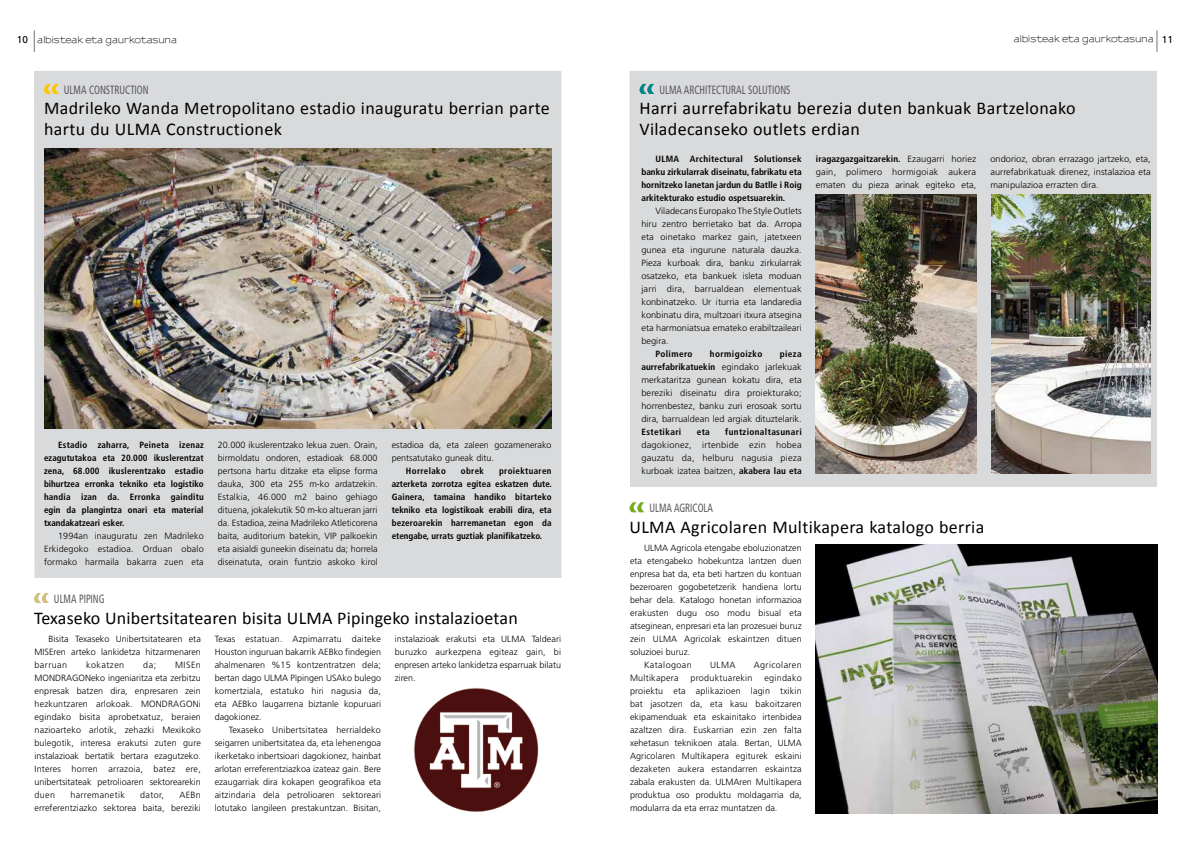
<style>
.page{position:relative;width:1191px;height:842px;background:#fff}
.page>*{position:absolute;margin:0;border:0;box-sizing:border-box;transform-origin:0 0}
.t1{font:18px/20.5px "Calibri";letter-spacing:.02em;color:#000}
.t2{font:condensed 12px "Frutiger LT Std";color:#58585a;scale:.8 1}
.t3{font:300 9px/13px "Frutiger LT Std";color:#000;text-align:justify}
.t4{font:700 condensed 9px/13px "Frutiger LT Std";letter-spacing:.005em;color:#000;text-align:justify}
.t5{font:600 9px "Sansumi";color:#000}
.t6{font:700 condensed 9px "Frutiger LT Std";letter-spacing:.035em;color:#000}
.t7{font:300 9px "Frutiger LT Std";letter-spacing:.03em;color:#000}
.t8{font:300 9px "Frutiger LT Std";letter-spacing:.045em;color:#000}
.t9{font:700 condensed 9px "Frutiger LT Std";letter-spacing:.045em;color:#000}
.t10{font:300 9px "Frutiger LT Std";letter-spacing:.04em;color:#000}
.t11{font:300 9px "Frutiger LT Std";letter-spacing:.05em;color:#000}
.s1{font-family:"Frutiger LT Std";font-weight:400;font-size:10px}
.s2{font-weight:700;font-stretch:condensed}
</style>
<div class="page">
<svg style="left:1156px;top:30px;width:1px;height:22px"></svg>
<div style="left:34px;top:71px;width:527px;height:507px;background:#d9dadb"></div>
<svg style="left:34px;top:30px;width:1px;height:22px"></svg>
<svg style="left:44px;top:84px;width:15px;height:10px"></svg>
<img style="left:44px;top:149px;width:507px;height:279px">
<svg style="left:629px;top:502px;width:15px;height:10px"></svg>
<div style="left:629px;top:71px;width:528px;height:416px;background:#d9dadb"></div>
<svg style="left:639px;top:84px;width:15px;height:10px"></svg>
<svg style="left:34px;top:593px;width:15px;height:10px"></svg>
<img style="left:414px;top:688px;width:125px;height:123px">
<img style="left:991px;top:195px;width:159px;height:279px">
<img style="left:816px;top:195px;width:160px;height:279px">
<img style="left:815px;top:544px;width:342px;height:269px">
<p class="t5" style="left:17px;top:35px;width:162px"><span class="s1">10</span> albisteak eta gaurkotasuna</p>
<p class="t5" style="left:1013px;top:34px;width:161px">albisteak eta gaurkotasuna <span class="s1">11</span></p>
<h2 class="t2" style="left:64px;top:83px;width:107px">ULMA CONSTRUCTION</h2>
<h1 class="t1" style="left:44px;top:97px;width:507px">Madrileko Wanda Metropolitano estadio inauguratu berrian parte hartu du ULMA Constructionek</h1>
<p class="t4" style="left:44px;top:438px;width:161px;text-indent:14px">Estadio zaharra, Peineta izenaz ezagututakoa eta 20.000 ikuslerentzat zena, 68.000 ikuslerentzako estadio bihurtzea erronka tekniko eta logistiko handia izan da. Erronka gainditu egin da plangintza onari eta material txandakatzeari esker.</p>
<p class="t3" style="left:44px;top:529px;width:161px;text-indent:14px">1994an inauguratu zen Madrileko Erkidegoko estadioa. Orduan obalo formako harmaila bakarra zuen eta</p>
<p class="t3" style="left:218px;top:438px;width:161px">20.000 ikuslerentzako lekua zuen. Orain, birmoldatu ondoren, estadioak 68.000 pertsona hartu ditzake eta elipse forma dauka, 300 eta 255 m-ko ardatzekin.<br>Estalkia, 46.000 m2 baino gehiago dituena, jokalekutik 50 m-ko altueran jarri da. Estadioa, zeina Madrileko Atleticorena baita, auditorium batekin, VIP palkoekin eta aisialdi guneekin diseinatu da; horrela diseinatuta, orain funtzio askoko kirol</p>
<p class="t3" style="left:392px;top:438px;width:161px">estadioa da, eta zaleen gozamenerako pentsatutako guneak ditu.</p>
<p class="t4" style="left:392px;top:464px;width:161px;text-indent:107px">proiektuaren azterketa zorrotza egitea eskatzen dute.<br>Gainera, tamaina handiko bitarteko tekniko eta logistikoak erabili dira, eta bezeroarekin harremanetan egon da etengabe, urrats guztiak planifikatzeko.</p>
<p class="t6" style="left:406px;top:465px;width:41px">Horrelako</p>
<p class="t4" style="left:461px;top:464px;width:25px">obrek</p>
<h2 class="t2" style="left:54px;top:592px;width:65px">ULMA PIPING</h2>
<h1 class="t1" style="left:34px;top:606px;width:485px">Texaseko Unibertsitatearen bisita ULMA Pipingeko instalazioetan</h1>
<p class="t3" style="left:35px;top:632px;width:168px;text-indent:14px">Bisita Texaseko Unibertsitatearen eta MISEren arteko lankidetza hitzarmenaren barruan</p>
<p class="t3" style="left:215px;top:632px;width:168px">Texas estatuan. Azpimarratu daiteke Houston inguruan bakarrik AEBko findegien ahalmenaren %15 kontzentratzen dela; bertan dago ULMA Pìpingen USAko bulego komertziala, estatuko hiri nagusia da, eta AEBko laugarrena biztanle kopuruari dagokionez.</p>
<p class="t3" style="left:215px;top:723px;width:168px;text-indent:14px">Texaseko Unibertsitatea herrialdeko seigarren unibertsitatea da, eta lehenengoa ikerketako inbertsioari dagokionez, hainbat arlotan erreferentziazkoa izateaz gain. Bere ezaugarriak dira kokapen geografikoa eta aitzindaria dela petrolioaren sektoreari lotutako langileen prestakuntzan. Bisitan,</p>
<p class="t3" style="left:395px;top:632px;width:168px">instalazioak erakutsi eta ULMA Taldeari buruzko aurkezpena egiteaz gain, bi enpresen arteko lankidetza esparruak bilatu ziren.</p>
<p class="t11" style="left:86px;top:659px;width:40px">kokatzen</p>
<p class="t3" style="left:143px;top:658px;width:14px">da;</p>
<p class="t3" style="left:35px;top:658px;width:168px;text-indent:141px">MISEn MONDRAGONeko ingeniaritza eta zerbitzu enpresak batzen dira, enpresaren zein hezkuntzaren arlokoak. MONDRAGONi egindako bisita aprobetxatuz, beraien nazioarteko arlotik, zehazki Mexikoko bulegotik, interesa erakutsi zuten gure instalazioak bertatik bertara ezagutzeko.<br>Interes horren arrazoia, batez ere, unibertsitateak petrolioaren sektorearekin duen</p>
<p class="t10" style="left:70px;top:789px;width:56px">harremanetik</p>
<p class="t3" style="left:140px;top:788px;width:25px">dator,</p>
<p class="t3" style="left:35px;top:788px;width:168px;text-align:right">AEBn<br>erreferentziazko sektorea baita, bereziki</p>
<h2 class="t2" style="left:659px;top:83px;width:165px">ULMA ARCHITECTURAL SOLUTIONS</h2>
<h1 class="t1" style="left:639px;top:97px;width:438px">Harri aurrefabrikatu berezia duten bankuak Bartzelonako<br>Viladecanseko outlets erdian</h1>
<p class="t4" style="left:641px;top:152px;width:162px;text-indent:14px">ULMA Architectural Solutionsek banku zirkularrak diseinatu, fabrikatu eta hornitzeko lanetan jardun du Batlle i Roig arkitekturako estudio ospetsuarekin.</p>
<p class="t3" style="left:641px;top:204px;width:162px;text-indent:14px">Viladecans Europako The Style Outlets hiru zentro berrietako bat da. Arropa eta oinetako markez gain, jatetxeen gunea eta ingurune naturala dauzka.<br>Pieza kurboak dira, banku zirkularrak osatzeko, eta bankuek isleta moduan jarri dira, barrualdean elementuak konbinatzeko. Ur iturria eta landaredia konbinatu dira, multzoari itxura atsegina eta harmoniatsua emateko erabiltzaileari begira.</p>
<p class="t9" style="left:655px;top:348px;width:39px">Polimero</p>
<p class="t9" style="left:710px;top:348px;width:54px">hormigoizko</p>
<p class="t3" style="left:641px;top:347px;width:162px;text-indent:138px"><span class="s2">pieza aurrefabrikatuekin</span> egindako jarlekuak merkataritza gunean kokatu dira, eta bereziki diseinatu dira proiekturako; horrenbestez, banku zuri erosoak sortu dira, barrualdean led argiak dituztelarik.</p>
<p class="t6" style="left:641px;top:426px;width:42px">Estetikari</p>
<p class="t4" style="left:696px;top:425px;width:15px">eta</p>
<p class="t6" style="left:725px;top:426px;width:78px">funtzionaltasunari</p>
<p class="t3" style="left:641px;top:438px;width:162px">dagokionez, irtenbide ezin hobea gauzatu da, helburu nagusia pieza kurboak izatea baitzen, <span class="s2">akabera lau eta</span></p>
<p class="t3" style="left:816px;top:152px;width:162px"><span class="s2">iragazgazgaitzarekin.</span> Ezaugarri horiez gain, polimero hormigoiak aukera ematen du pieza arinak egiteko eta,</p>
<p class="t3" style="left:990px;top:152px;width:162px">ondorioz, obran errazago jartzeko, eta, aurrefabrikatuak direnez, instalazioa eta manipulazioa errazten dira.</p>
<h2 class="t2" style="left:649px;top:501px;width:81px">ULMA AGRICOLA</h2>
<h1 class="t1" style="left:629px;top:516px;width:356px">ULMA Agricolaren Multikapera katalogo berria</h1>
<p class="t3" style="left:644px;top:541px;width:159px">ULMA Agricola etengabe eboluzionatzen</p>
<p class="t3" style="left:630px;top:554px;width:173px">eta etengabeko hobekuntza lantzen duen</p>
<p class="t3" style="left:630px;top:567px;width:173px">enpresa bat da, eta beti hartzen du kontuan</p>
<p class="t3" style="left:630px;top:580px;width:173px">bezeroaren gogobetetzerik handiena lortu</p>
<p class="t3" style="left:630px;top:593px;width:173px">behar dela. Katalogo honetan informazioa</p>
<p class="t3" style="left:630px;top:606px;width:173px">erakusten dugu oso modu bisual eta</p>
<p class="t3" style="left:630px;top:619px;width:173px">atseginean, enpresari eta lan prozesuei buruz</p>
<p class="t3" style="left:630px;top:632px;width:173px">zein ULMA Agricolak eskaintzen dituen</p>
<p class="t3" style="left:630px;top:645px;width:62px">soluzioei buruz.</p>
<p class="t8" style="left:644px;top:660px;width:49px">Katalogoan</p>
<p class="t3" style="left:710px;top:658px;width:27px">ULMA</p>
<p class="t8" style="left:753px;top:660px;width:50px">Agricolaren</p>
<p class="t7" style="left:630px;top:673px;width:50px">Multikapera</p>
<p class="t7" style="left:690px;top:673px;width:63px">produktuarekin</p>
<p class="t3" style="left:630px;top:671px;width:173px;text-indent:134px">egindako proiektu eta aplikazioen lagin txikin bat jasotzen da, eta kasu bakoitzaren ekipamenduak eta eskainitako irtenbidea azaltzen dira. Euskarrian ezin zen falta xehetasun teknikoen atala. Bertan, ULMA Agricolaren Multikapera egiturek eskaini dezaketen aukera estandarren eskaintza zabala erakusten da. ULMAren Multikapera produktua oso produktu moldagarria da, modularra da eta erraz muntatzen da.</p>
</div>
